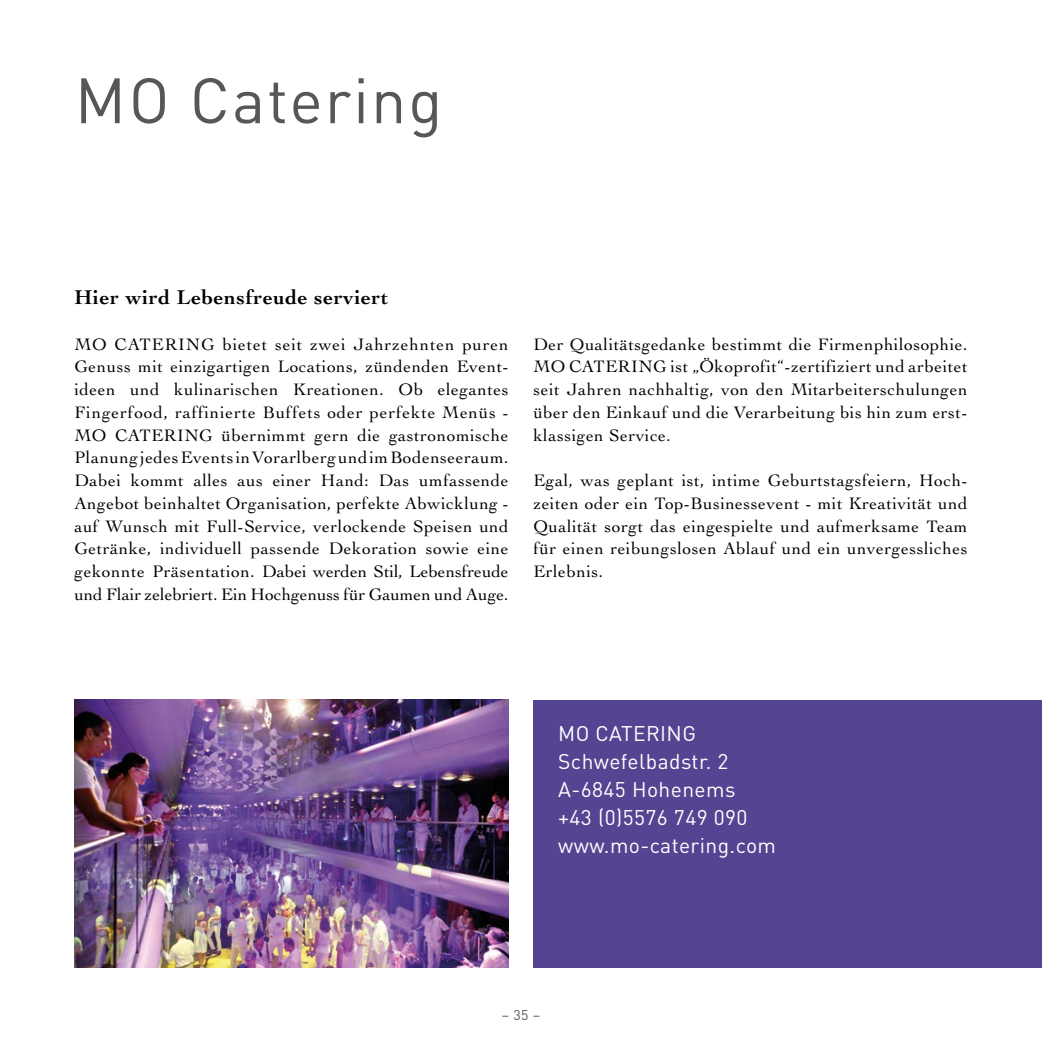
<style>
.page{position:relative;width:1042px;height:1042px;background:#fff}
.page>*{position:absolute;margin:0;border:0;box-sizing:border-box;transform-origin:0 0}
.t1{font:63px "DIN Pro";letter-spacing:.03em;color:#575756}
.t2{font:21px/28px "DIN Pro";letter-spacing:.02em;color:#fff}
.t3{font:700 21px "Cochin LT Std";letter-spacing:.03em;color:#000}
.t4{font:17.5px/22.8px "Cochin LT Std";letter-spacing:.03em;color:#000;text-align:justify}
.t5{font:14px "DIN Pro";color:#575756}
</style>
<div class="page">
<div style="left:533px;top:699px;width:509px;height:268px;background:#544492"></div>
<img style="left:74px;top:699px;width:434px;height:268px">
<h1 class="t1" style="left:75px;top:58px;width:369px">MO Catering</h1>
<p class="t3" style="left:74px;top:285px;width:316px">Hier wird Lebensfreude serviert</p>
<p class="t4" style="left:74px;top:332px;width:436px">MO CATERING bietet seit zwei Jahrzehnten puren Genuss mit einzigartigen Locations, zündenden Event&shy;ideen und kulinarischen Kreationen. Ob elegantes Fingerfood, raffinierte Buffets oder perfekte Menüs - MO CATERING übernimmt gern die gastronomische Planung jedes Events in Vorarlberg und im Bodenseeraum.<br>Dabei kommt alles aus einer Hand: Das umfassende Angebot beinhaltet Organisation, perfekte Abwicklung - auf Wunsch mit Full-Service, verlockende Speisen und Getränke, individuell passende Dekoration sowie eine gekonnte Präsentation. Dabei werden Stil, Lebensfreude und Flair zelebriert. Ein Hochgenuss für Gaumen und Auge.</p>
<p class="t4" style="left:533px;top:332px;width:436px">Der Qualitätsgedanke bestimmt die Firmenphilosophie.<br>MO CATERING ist „Ökoprofit“-zertifiziert und arbeitet seit Jahren nachhaltig, von den Mitarbeiterschulungen über den Einkauf und die Verarbeitung bis hin zum erst&shy;klassigen Service.</p>
<p class="t4" style="left:533px;top:469px;width:436px">Egal, was geplant ist, intime Geburtstagsfeiern, Hoch&shy;zeiten oder ein Top-Businessevent - mit Kreativität und Qualität sorgt das eingespielte und aufmerksame Team für einen reibungslosen Ablauf und ein unvergessliches Erlebnis.</p>
<p class="t2" style="left:558px;top:719px;width:219px">MO CATERING<br>Schwefelbadstr. 2<br>A-6845 Hohenems<br>+43 (0)5576 749 090 www.mo-catering.com</p>
<p class="t5" style="left:502px;top:1005px;width:40px">– 35 –</p>
</div>
